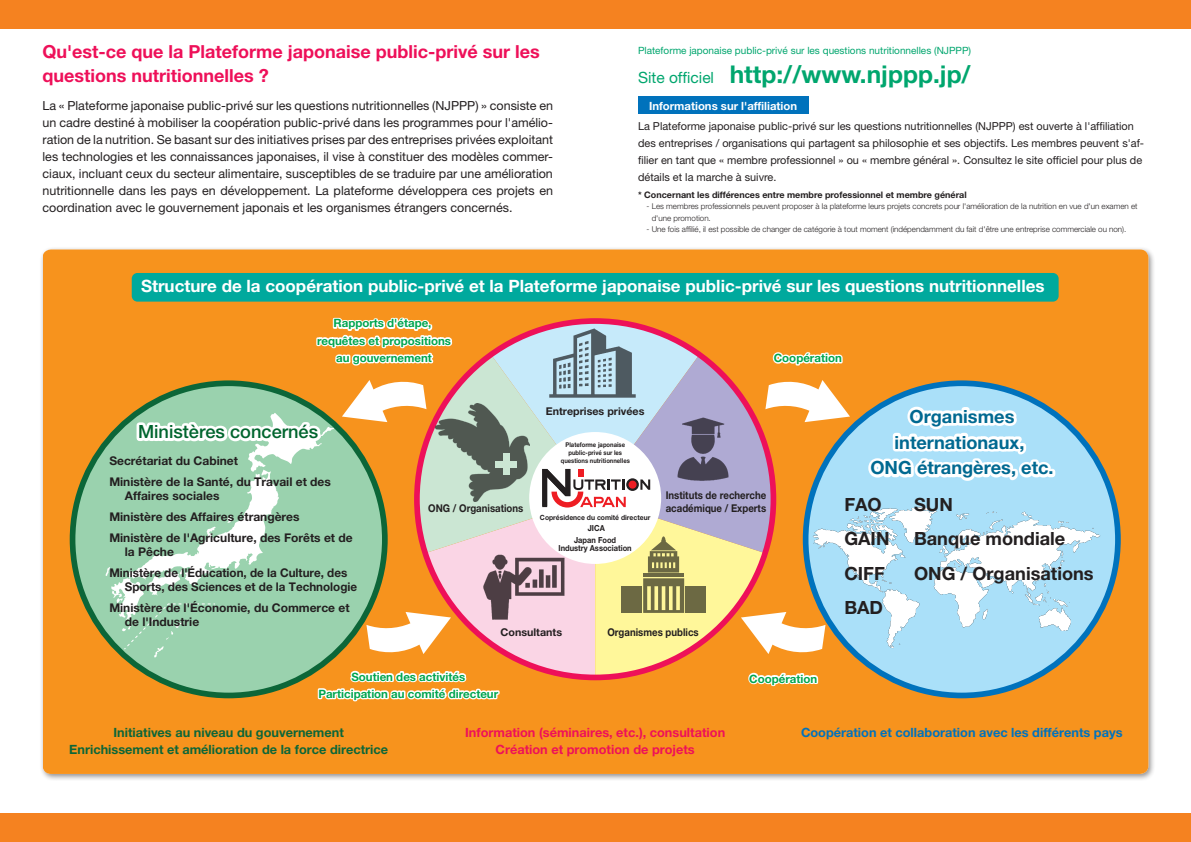
<style>
.page{position:relative;width:1191px;height:842px;background:#fff}
.page>*{position:absolute;margin:0;border:0;box-sizing:border-box;transform-origin:0 0}
.t1{font:700 24.5px "Helvetica Neue LT Pro";color:#00a66e}
.t2{font:700 18.2px "Helvetica Neue LT Pro";color:#231f20}
.t3{font:700 18.2px/25.8px "Helvetica Neue LT Pro";color:#006991;text-align:center}
.t4{font:500 18.2px "Helvetica Neue LT Pro";color:#00652e}
.t5{font:700 18px/24px "Helvetica Neue LT Pro";color:#ee1059}
.t6{font:700 17px "Helvetica Neue LT Pro";color:#fff}
.t7{font:700 12.8px/16.6px "Helvetica Neue LT Pro";color:#0c6638;text-align:center}
.t8{font:700 12.8px "Helvetica Neue LT Pro";color:#ee1059}
.t9{font:700 12.8px "Helvetica Neue LT Pro";color:#0072bc}
.t10{font:12.5px/17px "Helvetica Neue LT Pro";color:#231f20;text-align:justify}
.t11{font:700 12px/21.1px "Helvetica Neue LT Pro";color:#231f20}
.t12{font:700 11.5px/17.2px "Helvetica Neue LT Pro";color:#00a54f;text-align:center}
.t13{font:700 11.3px "Helvetica Neue LT Pro";color:#fff}
.t14{font:11px/17px "Helvetica Neue LT Pro";color:#231f20}
.t15{font:700 10.7px/12.8px "Helvetica Neue LT Pro";color:#231f20;scale:.9 1}
.t16{font:700 10.7px "Helvetica Neue LT Pro";color:#231f20}
.t17{font:10px "Helvetica Neue LT Pro";color:#00a66e}
.t18{font:700 9px "Helvetica Neue LT Pro";color:#231f20}
.t19{font:700 8.3px/11.9px "Helvetica Neue LT Pro";color:#231f20;text-align:center;scale:.9 1}
.t20{font:300 8px/11.3px "Helvetica Neue LT Std";color:#231f20}
.t21{font:700 7.1px "Helvetica Neue LT Pro";color:#231f20;scale:.95 1}
.t22{font:700 6.5px/8.3px "Helvetica Neue LT Pro";color:#231f20;text-align:center;scale:.9 1}
.s1{font-weight:400;font-size:15.5px}
</style>
<div class="page">
<div style="left:595px;top:0;width:596px;height:28px;background:#f58220"></div>
<div style="left:0;top:0;width:595px;height:28px;background:#f58220"></div>
<div style="left:0;top:814px;width:595px;height:28px;background:#f58220"></div>
<div style="left:595px;top:814px;width:596px;height:28px;background:#f58220"></div>
<div style="left:39px;top:246px;width:1117px;height:535px;background:#231f20;opacity:.5"></div>
<div style="left:43px;top:249px;width:1105px;height:525px;background:#f7931d"></div>
<div style="left:132px;top:273px;width:926px;height:29px;background:#00a99d;border-radius:6px"></div>
<svg style="left:805px;top:383px;width:313px;height:312px;background:#81c5ea"></svg>
<img style="left:850px;top:459px;width:268px;height:226px">
<div style="left:73px;top:383px;width:312px;height:312px;background:#9ad2ae;border-radius:50%"></div>
<svg style="left:105px;top:420px;width:18px;height:238px"></svg>
<svg style="left:865px;top:399px;width:189px;height:96px;background:#c6e8f6"></svg>
<div style="left:1046px;top:469px;width:9px;height:8px;border:6px solid #fff"></div>
<svg style="left:123px;top:317px;width:727px;height:385px"></svg>
<svg style="left:626px;top:478px;width:13px;height:13px"></svg>
<div style="left:628px;top:481px;width:8px;height:8px;background:#ee1d23;border-radius:50%"></div>
<svg style="left:39px;top:246px;width:519px;height:1px"></svg>
<svg style="left:633px;top:28px;width:346px;height:86px"></svg>
<div style="left:638px;top:96px;width:170px;height:17px;background:#0072bc"></div>
<h3 class="t5" style="left:43px;top:39px;width:499px">Qu'est-ce que la Plateforme japonaise public-privé sur les questions nutritionnelles ?</h3>
<p class="t17" style="left:638px;top:44px;width:335px">Plateforme japonaise public-privé sur les questions nutritionnelles (NJPPP)</p>
<p class="t13" style="left:649px;top:99px;width:149px">Informations sur l'affiliation</p>
<p class="t14" style="left:638px;top:117px;width:507px">La Plateforme japonaise public-privé sur les questions nutritionnelles (NJPPP) est ouverte à l'affiliation des entreprises / organisations qui partagent sa philosophie et ses objectifs. Les membres peuvent s'af&shy;filier en tant que « membre professionnel » ou « membre général ». Consultez le site officiel pour plus de détails et la marche à suivre.</p>
<p class="t18" style="left:638px;top:189px;width:330px">* Concernant les différences entre membre professionnel et membre général</p>
<p class="t20" style="left:651px;top:201px;width:487px;text-indent:-5px">- Les membres professionnels peuvent proposer à la plateforme leurs projets concrets pour l'amélioration de la nutrition en vue d'un examen et d'une promotion.</p>
<p class="t20" style="left:646px;top:223px;width:481px">- Une fois affilié, il est possible de changer de catégorie à tout moment (indépendamment du fait d'être une entreprise commerciale ou non).</p>
<h1 class="t1" style="left:638px;top:59px;width:334px"><span class="s1">Site officiel</span> http://www.njppp.jp/</h1>
<p class="t10" style="left:43px;top:97px;width:512px">La « Plateforme japonaise public-privé sur les questions nutritionnelles (NJPPP) » consiste en un cadre destiné à mobiliser la coopération public-privé dans les programmes pour l'amélio&shy;ration de la nutrition. Se basant sur des initiatives prises par des entreprises privées exploitant les technologies et les connaissances japonaises, il vise à constituer des modèles commer&shy;ciaux, incluant ceux du secteur alimentaire, susceptibles de se traduire par une amélioration nutritionnelle dans les pays en développement. La plateforme développera ces projets en coordination avec le gouvernement japonais et les organismes étrangers concernés.</p>
<h3 class="t6" style="left:141px;top:275px;width:905px">Structure de la coopération public-privé et la Plateforme japonaise public-privé sur les questions nutritionnelles</h3>
<p class="t12" style="left:317px;top:314px;width:135px">Rapports d'étape, requêtes et propositions au gouvernement</p>
<h2 class="t4" style="left:138px;top:421px;width:182px">Ministères concernés</h2>
<p class="t11" style="left:109px;top:449px;width:223px">Secrétariat du Cabinet<br>Ministère de la Santé, du Travail et des</p>
<p class="t11" style="left:109px;top:485px;width:245px;text-indent:15px">Affaires sociales<br>Ministère des Affaires étrangères<br>Ministère de l'Agriculture, des Forêts et de</p>
<p class="t11" style="left:109px;top:541px;width:239px;text-indent:15px">la Pêche<br>Ministère de l'Éducation, de la Culture, des</p>
<p class="t11" style="left:109px;top:576px;width:249px;text-indent:15px">Sports, des Sciences et de la Technologie<br>Ministère de l'Économie, du Commerce et</p>
<p class="t11" style="left:125px;top:611px;width:76px">de l'Industrie</p>
<p class="t15" style="left:428px;top:501px;width:107px">ONG / Organisations</p>
<p class="t12" style="left:773px;top:349px;width:70px">Coopération</p>
<p class="t16" style="left:546px;top:404px;width:100px">Entreprises privées</p>
<p class="t22" style="left:561px;top:440px;width:78px">Plateforme japonaise public-privé sur les questions nutritionnelles</p>
<p class="t21" style="left:540px;top:513px;width:118px">Coprésidence du comité directeur</p>
<p class="t19" style="left:574px;top:522px;width:48px">JICA<br>Japan Food</p>
<p class="t19" style="left:558px;top:542px;width:83px">Industry Association</p>
<h2 class="t3" style="left:870px;top:403px;width:185px">Organismes internationaux,<br>ONG étrangères, etc.</h2>
<p class="t15" style="left:665px;top:489px;width:113px">Instituts de recherche académique / Experts</p>
<h2 class="t2" style="left:844px;top:493px;width:39px">FAO</h2>
<h2 class="t2" style="left:914px;top:493px;width:40px">SUN</h2>
<h2 class="t2" style="left:844px;top:527px;width:47px">GAIN</h2>
<h2 class="t2" style="left:914px;top:527px;width:153px">Banque mondiale</h2>
<h2 class="t2" style="left:844px;top:562px;width:42px">CIFF</h2>
<h2 class="t2" style="left:914px;top:562px;width:181px">ONG / Organisations</h2>
<h2 class="t2" style="left:844px;top:597px;width:40px">BAD</h2>
<p class="t16" style="left:500px;top:626px;width:63px">Consultants</p>
<p class="t12" style="left:318px;top:668px;width:181px">Soutien des activités<br>Participation au comité directeur</p>
<p class="t15" style="left:607px;top:626px;width:103px">Organismes publics</p>
<p class="t12" style="left:749px;top:670px;width:70px">Coopération</p>
<p class="t7" style="left:69px;top:724px;width:320px">Initiatives au niveau du gouvernement<br>Enrichissement et amélioration de la force directrice</p>
<p class="t8" style="left:465px;top:725px;width:261px">Information (séminaires, etc.), consultation</p>
<p class="t9" style="left:801px;top:725px;width:323px">Coopération et collaboration avec les différents pays</p>
<p class="t8" style="left:495px;top:741px;width:201px">Création et promotion de projets</p>
</div>
